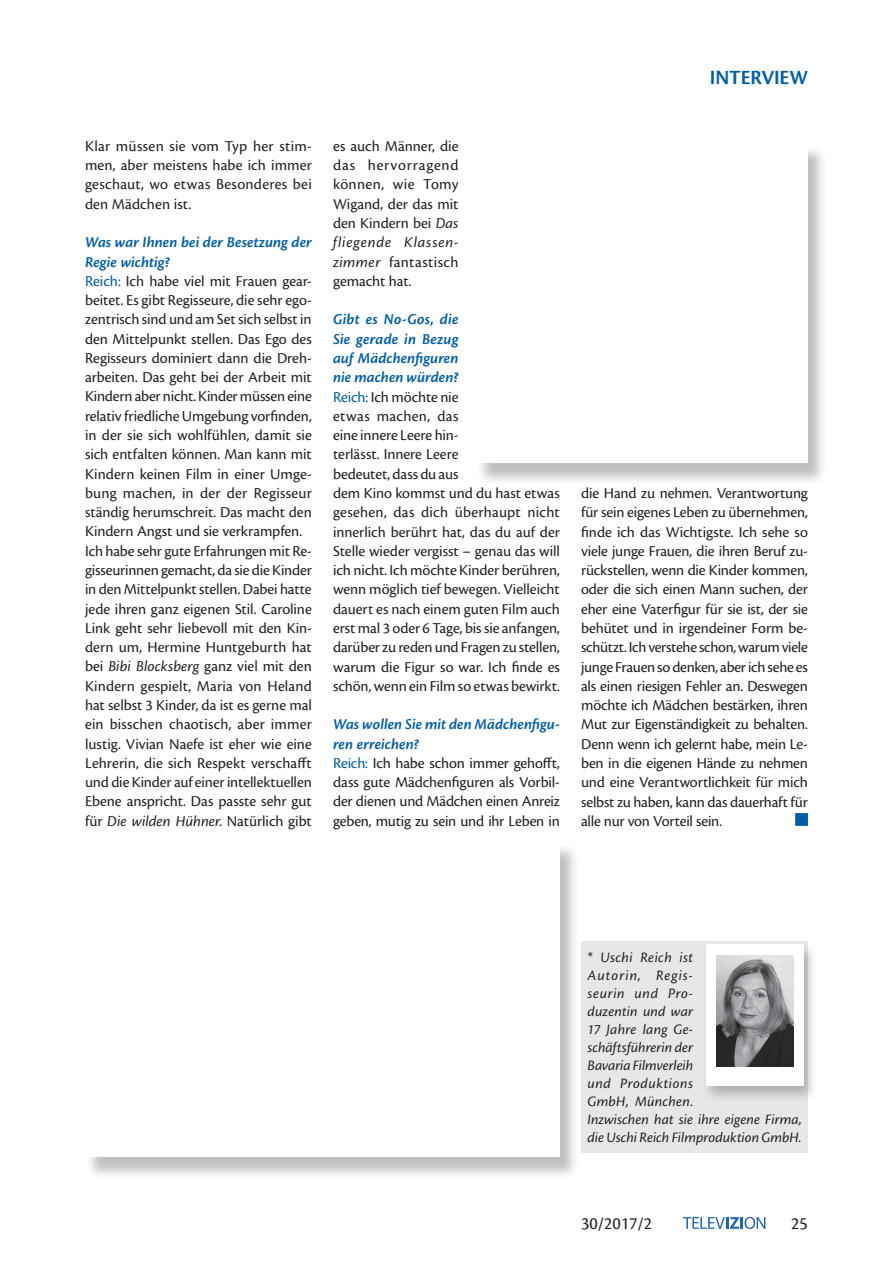
<style>
.page{position:relative;width:893px;height:1263px;background:#fff}
.page>*{position:absolute;margin:0;border:0;box-sizing:border-box;transform-origin:0 0}
.t1{font:600 21px "Cronos Pro";letter-spacing:-.005em;color:#005ea8}
.t2{font:18px "Cronos Pro";color:#231f20}
.t3{font:15.75px/19.4px "Cronos Pro";letter-spacing:-.005em;color:#231f20;text-align:justify}
.t4{font:italic 15px/18px "Cronos Pro";letter-spacing:.005em;color:#231f20}
.s1{font-weight:600;font-style:italic;color:#005ea8}
.s2{color:#005ea8}
.s3{font-style:italic}
</style>
<div class="page">
<svg style="left:683px;top:1217px;width:82px;height:12px"></svg>
<div style="left:86px;top:843px;width:493px;height:337px;background:#231f20;opacity:.28"></div>
<div style="left:85px;top:838px;width:475px;height:319px;background:#fff"></div>
<div style="left:581px;top:941px;width:227px;height:211px;background:#e6e7e9"></div>
<div style="left:701px;top:942px;width:117px;height:160px;background:#231f20;opacity:.28"></div>
<div style="left:706px;top:945px;width:98px;height:141px;background:#fff"></div>
<img style="left:716px;top:955px;width:77px;height:111px">
<div style="left:795px;top:813px;width:13px;height:13px;background:#005ea8;border:2px solid #005ea8"></div>
<div style="left:476px;top:146px;width:351px;height:340px;background:#231f20;opacity:.28"></div>
<div style="left:475px;top:141px;width:333px;height:322px;background:#fff"></div>
<h1 class="t1" style="left:710px;top:65px;width:100px">INTERVIEW</h1>
<p class="t3" style="left:85px;top:136px;width:228px">Klar müssen sie vom Typ her stim&shy;men, aber meistens habe ich immer geschaut, wo etwas Besonderes bei den Mädchen ist.</p>
<p class="t3" style="left:85px;top:233px;width:228px;text-align:left"><span class="s1">Was war Ihnen bei der Besetzung der Regie wichtig?<br></span><span class="s2">Reich:</span> Ich habe viel mit Frauen gear&shy;beitet. Es gibt Regisseure, die sehr ego&shy;zentrisch sind und am Set sich selbst in den Mittelpunkt stellen. Das Ego des Regisseurs dominiert dann die Dreh&shy;arbeiten. Das geht bei der Arbeit mit Kindern aber nicht. Kinder müssen eine relativ friedliche Umgebung vorfinden, in der sie sich wohlfühlen, damit sie sich entfalten können. Man kann mit Kindern keinen Film in einer Umge&shy;bung machen, in der der Regisseur ständig herumschreit. Das macht den Kindern Angst und sie verkrampfen.<br>Ich habe sehr gute Erfahrungen mit Re&shy;gisseurinnen gemacht, da sie die Kinder in den Mittelpunkt stellen. Dabei hatte jede ihren ganz eigenen Stil. Caroline Link geht sehr liebevoll mit den Kin&shy;dern um, Hermine Huntgeburth hat bei <span class="s3">Bibi Blocksberg</span> ganz viel mit den Kindern gespielt, Maria von Heland hat selbst 3 Kinder, da ist es gerne mal ein bisschen chaotisch, aber immer lustig. Vivian Naefe ist eher wie eine Lehrerin, die sich Respekt verschafft und die Kinder auf einer intellektuellen Ebene anspricht. Das passte sehr gut für <span class="s3">Die wilden Hühner</span>. Natürlich gibt</p>
<p class="t3" style="left:333px;top:136px;width:127px">es auch Männer, die das hervorragend können, wie Tomy Wigand, der das mit den Kindern bei <span class="s3">Das fliegende Klassen&shy;zimmer</span> fantastisch gemacht hat.</p>
<p class="t3" style="left:333px;top:310px;width:228px;text-align:left"><span class="s1">Gibt es No-Gos, die<br>Sie gerade in Bezug<br>auf Mädchenfiguren<br>nie machen würden?<br></span><span class="s2">Reich:</span> Ich möchte nie<br>etwas machen, das<br>eine innere Leere hin-<br>terlässt. Innere Leere<br>bedeutet, dass du aus<br>dem Kino kommst und du hast etwas gesehen, das dich überhaupt nicht innerlich berührt hat, das du auf der<br>Stelle wieder vergisst – genau das will ich nicht. Ich möchte Kinder berühren, wenn möglich tief bewegen. Vielleicht dauert es nach einem guten Film auch erst mal 3 oder 6 Tage, bis sie anfangen, darüber zu reden und Fragen zu stellen, warum die Figur so war. Ich finde es schön, wenn ein Film so etwas bewirkt.</p>
<p class="t3" style="left:333px;top:715px;width:228px;text-align:left"><span class="s1">Was wollen Sie mit den Mädchenfigu&shy;ren erreichen?<br></span><span class="s2">Reich:</span> Ich habe schon immer gehofft, dass gute Mädchenfiguren als Vorbil&shy;der dienen und Mädchen einen Anreiz geben, mutig zu sein und ihr Leben in</p>
<p class="t3" style="left:581px;top:483px;width:228px">die Hand zu nehmen. Verantwortung für sein eigenes Leben zu übernehmen, finde ich das Wichtigste. Ich sehe so viele junge Frauen, die ihren Beruf zu&shy;rückstellen, wenn die Kinder kommen, oder die sich einen Mann suchen, der eher eine Vaterfigur für sie ist, der sie behütet und in irgendeiner Form be&shy;schützt. Ich verstehe schon, warum viele junge Frauen so denken, aber ich sehe es als einen riesigen Fehler an. Deswegen möchte ich Mädchen bestärken, ihren Mut zur Eigenständigkeit zu behalten.<br>Denn wenn ich gelernt habe, mein Le&shy;ben in die eigenen Hände zu nehmen und eine Verantwortlichkeit für mich selbst zu haben, kann das dauerhaft für alle nur von Vorteil sein.</p>
<p class="t4" style="left:587px;top:949px;width:216px">* Uschi Reich ist<br>Autorin, Regis-<br>seurin und Pro-<br>duzentin und war<br>17 Jahre lang Ge-<br>schäftsführerin der<br>Bavaria Filmverleih<br>und Produktions<br>GmbH, München.<br>Inzwischen hat sie ihre eigene Firma, die Uschi Reich Filmproduktion GmbH.</p>
<p class="t2" style="left:581px;top:1213px;width:73px">30/2017/2</p>
<p class="t2" style="left:791px;top:1213px;width:18px">25</p>
</div>
